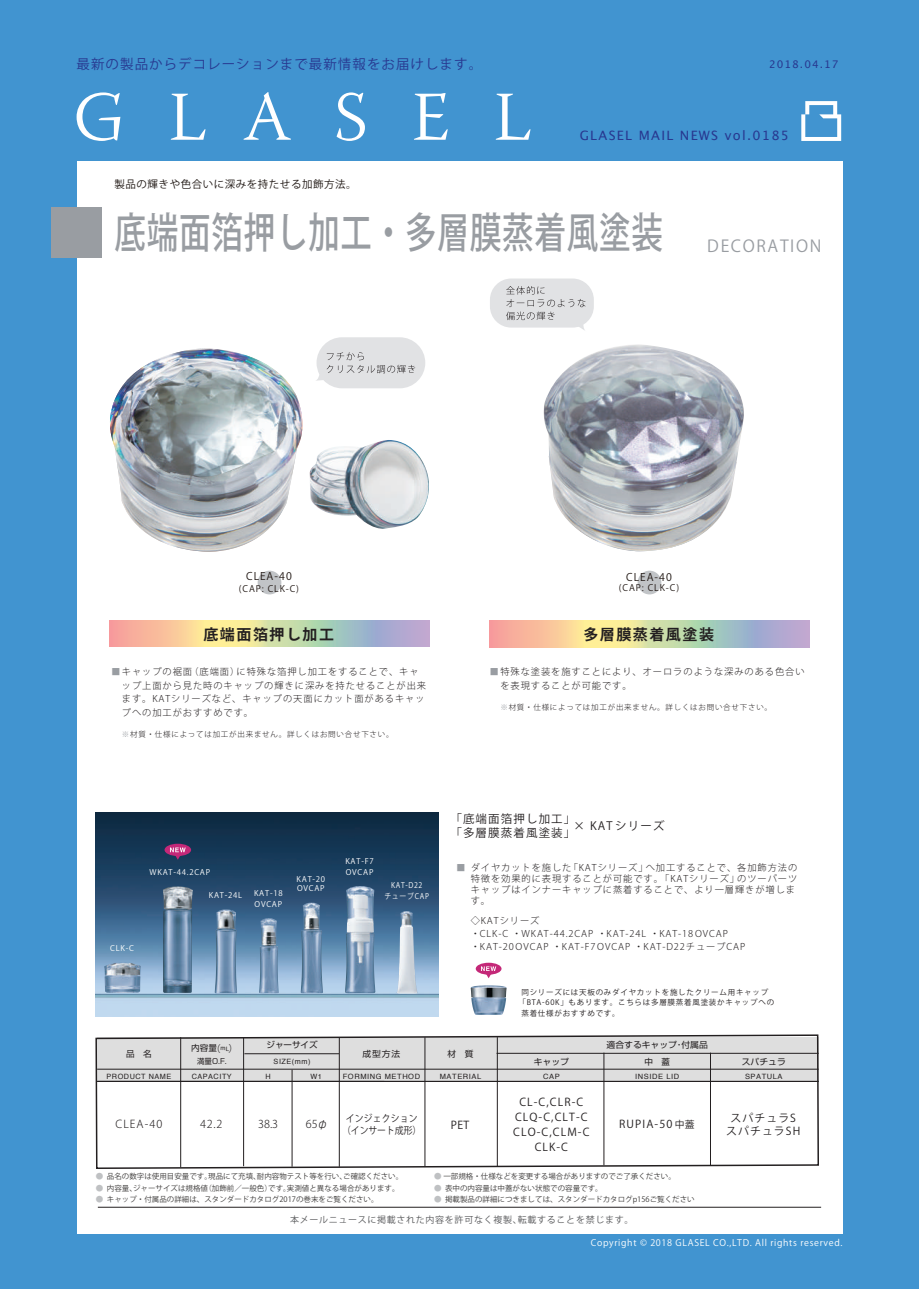
<style>
.page{position:relative;width:919px;height:1289px;background:#fff}
.page>*{position:absolute;margin:0;border:0;box-sizing:border-box;transform-origin:0 0}
.t1{font:500 42px "Koz Go Pro";letter-spacing:.025em;color:#999da2;scale:.75 1}
.t2{font:16.35px "Koz Go Pro";letter-spacing:.1em;color:#999da2}
.t3{font:700 15px "Koz Go Pro";letter-spacing:.1em;color:#231f20}
.t4{font:13.5px "Koz Go Pro";letter-spacing:.075em;color:#283890}
.t5{font:12.9px "Lucida Grande";letter-spacing:.1em;color:#283890}
.t6{font:11.4px/13.8px "Koz Go Pro";letter-spacing:.1em;color:#231f20}
.t7{font:10.95px/15px "Koz Go Pro";letter-spacing:.1em;color:#231f20;text-align:center}
.t8{font:300 10.8px "Koz Go Pro";letter-spacing:.1em;color:#231f20}
.t9{font:10.5px "Koz Go Pro";letter-spacing:.05em;color:#201814}
.t10{font:10.5px "Koz Go Pro";letter-spacing:.1em;color:#211814}
.t11{font:10.5px "Lucida Grande";letter-spacing:.1em;color:#283890}
.t12{font:9.75px/11.7px "Koz Go Pro";letter-spacing:.025em;color:#231f20;text-align:center;scale:.9 1}
.t13{font:300 9.3px/13.5px "Koz Go Pro";letter-spacing:.1em;color:#231f20}
.t14{font:9px "Koz Go Pro";letter-spacing:.075em;color:#fff}
.t15{font:9px "Koz Go Pro";letter-spacing:.075em;color:#57585a}
.t16{font:9px "Koz Go Pro";letter-spacing:.1em;color:#211814}
.t17{font:8.55px "Shin Go Pro";color:#231f20}
.t18{font:7.8px/10.8px "Koz Go Pro";letter-spacing:.1em;color:#fff}
.t19{font:7.8px/10.8px "Koz Go Pro";letter-spacing:.1em;color:#fff;text-align:center;scale:.9 1}
.t20{font:7.5px "Koz Go Pro";color:#3d3b3a}
.t21{font:7.5px "Koz Go Pro";letter-spacing:.1em;color:#231f20}
.t22{font:300 7.5px "Koz Go Pro";letter-spacing:.1em;color:#231f20}
.t23{font:7.5px "Shin Go Pro";color:#231f20}
.t24{font:7.2px/14.7px "Helvetica";letter-spacing:.075em;color:#231f20}
.s1{font-size:8.85px;color:#999da2}
.s2{color:#999da2}
.s3{font-family:"Koz Go Pro";font-size:9.45px}
.s4{font-family:"Helvetica";font-size:6px}
.s5{font-family:"Shin Go Pro"}
.s6{font-size:9.75px}
.s7{color:#bfc1c3}
</style>
<div class="page">
<div style="left:0;top:0;width:918px;height:1288px;background:#4194d0"></div>
<div style="left:77px;top:161px;width:765px;height:1072px;background:#fff"></div>
<svg style="left:801px;top:101px;width:40px;height:40px"></svg>
<svg style="left:77px;top:92px;width:43px;height:49px"></svg>
<svg style="left:171px;top:94px;width:34px;height:46px"></svg>
<svg style="left:495px;top:94px;width:35px;height:46px"></svg>
<svg style="left:414px;top:93px;width:33px;height:47px"></svg>
<svg style="left:243px;top:92px;width:48px;height:48px"></svg>
<svg style="left:336px;top:92px;width:29px;height:49px"></svg>
<hr style="left:98px;top:1206px;width:723px;height:1px;background:#231f20">
<div style="left:51px;top:207px;width:51px;height:51px;background:#999da2"></div>
<svg style="left:95px;top:1034px;width:724px;height:135px"></svg>
<hr style="left:603px;top:1052px;width:1px;height:113px;background:#231f20">
<hr style="left:710px;top:1052px;width:1px;height:113px;background:#231f20">
<hr style="left:497px;top:1037px;width:1px;height:129px;background:#231f20">
<div style="left:637px;top:570px;width:24px;height:24px;background:#c1c4c7;border-radius:50%"></div>
<div style="left:257px;top:570px;width:24px;height:24px;background:#c1c4c7;border-radius:50%"></div>
<svg style="left:110px;top:620px;width:319px;height:27px;background:#d4c9ad"></svg>
<svg style="left:490px;top:620px;width:319px;height:27px;background:#d4c9ad"></svg>
<img style="left:563px;top:515px;width:158px;height:36px">
<img style="left:543px;top:344px;width:201px;height:171px">
<img style="left:309px;top:440px;width:120px;height:89px">
<img style="left:110px;top:348px;width:192px;height:204px">
<img style="left:131px;top:365px;width:146px;height:118px">
<img style="left:95px;top:812px;width:343px;height:204px">
<img style="left:259px;top:918px;width:20px;height:75px">
<img style="left:215px;top:909px;width:22px;height:84px">
<img style="left:300px;top:902px;width:23px;height:91px">
<img style="left:345px;top:886px;width:30px;height:107px">
<img style="left:163px;top:886px;width:30px;height:106px">
<svg style="left:164px;top:843px;width:27px;height:13px"></svg>
<svg style="left:170px;top:847px;width:16px;height:12px"></svg>
<img style="left:470px;top:985px;width:36px;height:29px">
<svg style="left:475px;top:962px;width:26px;height:12px"></svg>
<svg style="left:481px;top:966px;width:15px;height:12px"></svg>
<div style="left:490px;top:278px;width:103px;height:49px;background:#e1e2e4;border-radius:21px"></div>
<svg style="left:506px;top:286px;width:80px;height:44px"></svg>
<svg style="left:316px;top:337px;width:109px;height:51px;background:#dedfe1"></svg>
<img style="left:396px;top:911px;width:22px;height:82px">
<img style="left:104px;top:962px;width:37px;height:30px">
<h3 class="t4" style="left:77px;top:56px;width:407px">最新の製品からデコレーションまで最新情報をお届けします。</h3>
<p class="t11" style="left:769px;top:58px;width:71px">2018.04.17</p>
<p class="t9" style="left:114px;top:177px;width:244px">製品の輝きや色合いに深みを持たせる加飾方法。</p>
<h3 class="t5" style="left:579px;top:128px;width:211px">GLASEL MAIL NEWS vol.0185</h3>
<h1 class="t1" style="left:114px;top:205px;width:732px">底端面箔押し加工・多層膜蒸着風塗装</h1>
<h2 class="t2" style="left:707px;top:236px;width:116px">DECORATION</h2>
<p class="t10" style="left:246px;top:569px;width:47px">CLEA-40</p>
<p class="t16" style="left:239px;top:583px;width:62px">(CAP: CLK-C)</p>
<p class="t10" style="left:626px;top:570px;width:47px">CLEA-40</p>
<p class="t16" style="left:619px;top:582px;width:62px">(CAP: CLK-C)</p>
<h3 class="t3" style="left:203px;top:625px;width:132px">底端面箔押し加工</h3>
<h3 class="t3" style="left:583px;top:625px;width:132px">多層膜蒸着風塗装</h3>
<p class="t13" style="left:122px;top:665px;width:305px;text-indent:-10px"><span class="s1">■</span>キャップの裾面（底端面）に特殊な箔押し加工をすることで、キャップ上面から見た時のキャップの輝きに深みを持たせることが出来ます。KATシリーズなど、キャップの天面にカット面があるキャップへの加工がおすすめです。</p>
<p class="t22" style="left:122px;top:729px;width:273px"><span class="s2">※</span>材質・仕様によっては加工が出来ません。詳しくはお問い合せ下さい。</p>
<p class="t13" style="left:500px;top:665px;width:305px;text-indent:-10px"><span class="s1">■</span>特殊な塗装を施すことにより、オーロラのような深みのある色合いを表現することが可能です。</p>
<p class="t22" style="left:500px;top:702px;width:273px"><span class="s2">※</span>材質・仕様によっては加工が出来ません。詳しくはお問い合せ下さい。</p>
<p class="t18" style="left:110px;top:943px;width:25px">CLK-C</p>
<p class="t18" style="left:149px;top:866px;width:62px">WKAT-44.2CAP</p>
<p class="t18" style="left:209px;top:890px;width:35px">KAT-24L</p>
<p class="t18" style="left:254px;top:888px;width:30px">KAT-18<br>OVCAP</p>
<p class="t18" style="left:296px;top:874px;width:30px;line-height:9.3px">KAT-20<br>OVCAP</p>
<p class="t17" style="left:126px;top:1046px;width:27px">品　名</p>
<p class="t24" style="left:106px;top:1068px;width:66px">PRODUCT NAME</p>
<p class="t17" style="left:266px;top:1038px;width:53px">ジャーサイズ</p>
<p class="t17" style="left:191px;top:1040px;width:48px;rotate:1deg">内容量<span class="s3">（</span><span class="s4">mL</span><span class="s3">）</span></p>
<p class="t23" style="left:197px;top:1054px;width:31px">満量O.F.</p>
<p class="t24" style="left:310px;top:1054px;width:13px;text-indent:-37px">SIZE(mm)<br>W1</p>
<p class="t24" style="left:192px;top:1068px;width:42px">CAPACITY</p>
<p class="t24" style="left:265px;top:1068px;width:7px">H</p>
<p class="t18" style="left:345px;top:855px;width:30px">KAT-F7<br>OVCAP</p>
<p class="t19" style="left:384px;top:880px;width:51px">KAT-D22<br>チューブCAP</p>
<p class="t6" style="left:450px;top:812px;width:126px">「底端面箔押し加工」「多層膜蒸着風塗装」</p>
<p class="t13" style="left:470px;top:862px;width:328px;line-height:11.1px;text-indent:-14px"><span class="s1">■</span> ダイヤカットを施した「KATシリーズ」へ加工することで、各加飾方法の特徴を効果的に表現することが可能です。「KATシリーズ」のツーパーツキャップはインナーキャップに蒸着することで、より一層輝きが増します。</p>
<p class="t13" style="left:470px;top:914px;width:276px;line-height:12.8px">◇KATシリーズ<br>・CLK-C ・WKAT-44.2CAP ・KAT-24L ・KAT-18OVCAP・KAT-20OVCAP ・KAT-F7OVCAP ・KAT-D22チューブCAP</p>
<p class="t6" style="left:573px;top:819px;width:93px">× KAT シリーズ</p>
<p class="t17" style="left:362px;top:1046px;width:39px">成型方法</p>
<p class="t24" style="left:343px;top:1068px;width:79px">FORMING METHOD</p>
<p class="t17" style="left:447px;top:1046px;width:28px">材　質</p>
<p class="t24" style="left:440px;top:1068px;width:43px">MATERIAL</p>
<p class="t21" style="left:521px;top:987px;width:248px">同シリーズには天板のみダイヤカットを施したクリーム用キャップ</p>
<p class="t21" style="left:518px;top:997px;width:257px">「BTA-60K」もあります。こちらは多層膜蒸着風塗装かキャップへの</p>
<p class="t21" style="left:521px;top:1008px;width:100px">蒸着仕様がおすすめです。</p>
<p class="t17" style="left:533px;top:1054px;width:37px">キャップ</p>
<p class="t24" style="left:543px;top:1068px;width:18px">CAP</p>
<p class="t17" style="left:606px;top:1038px;width:103px">適合するキャップ・付属品</p>
<p class="t17" style="left:644px;top:1054px;width:27px">中　蓋</p>
<p class="t24" style="left:635px;top:1068px;width:45px">INSIDE LID</p>
<p class="t17" style="left:741px;top:1054px;width:45px">スパチュラ</p>
<p class="t24" style="left:745px;top:1068px;width:39px">SPATULA</p>
<p class="t7" style="left:513px;top:1094px;width:78px">CL-C,CLR-C<br>CLQ-C,CLT-C<br>CLO-C,CLM-C<br>CLK-C</p>
<p class="t12" style="left:342px;top:1113px;width:90px">インジェクション（インサート成形）</p>
<p class="t8" style="left:115px;top:1117px;width:49px">CLEA-40</p>
<p class="t8" style="left:200px;top:1117px;width:24px">42.2</p>
<p class="t8" style="left:258px;top:1117px;width:21px">38.3</p>
<p class="t8" style="left:306px;top:1116px;width:24px">65<span class="s5">φ</span></p>
<p class="t7" style="left:451px;top:1117px;width:20px">PET</p>
<p class="t7" style="left:619px;top:1117px;width:77px">RUPIA-50 <span class="s6">中蓋</span></p>
<p class="t20" style="left:434px;top:1171px;width:243px"><span class="s7">●</span> 一部規格・仕様などを変更する場合がありますのでご了承ください。</p>
<p class="t20" style="left:96px;top:1171px;width:309px"><span class="s7">●</span> 品名の数字は使用目安量です。現品にて充填、耐内容物テスト等を行い、ご確認ください。</p>
<p class="t20" style="left:96px;top:1183px;width:305px"><span class="s7">●</span> 内容量、ジャーサイズは規格値（加飾前／一般色）です。実測値と異なる場合があります。</p>
<p class="t20" style="left:96px;top:1194px;width:284px"><span class="s7">●</span> キャップ・付属品の詳細は、スタンダードカタログ2017の巻末をご覧ください。</p>
<p class="t20" style="left:434px;top:1194px;width:262px"><span class="s7">●</span> 掲載製品の詳細につきましては、スタンダードカタログp156ご覧ください</p>
<p class="t20" style="left:434px;top:1183px;width:170px"><span class="s7">●</span> 表中の内容量は中蓋がない状態での容量です。</p>
<p class="t15" style="left:290px;top:1214px;width:345px">本メールニュースに掲載された内容を許可なく複製、転載することを禁じます。</p>
<p class="t7" style="left:726px;top:1111px;width:76px;line-height:13px">スパチュラSスパチュラSH</p>
<p class="t14" style="left:591px;top:1236px;width:253px">Copyright © 2018 GLASEL CO.,LTD. All rights reserved.</p>
</div>
